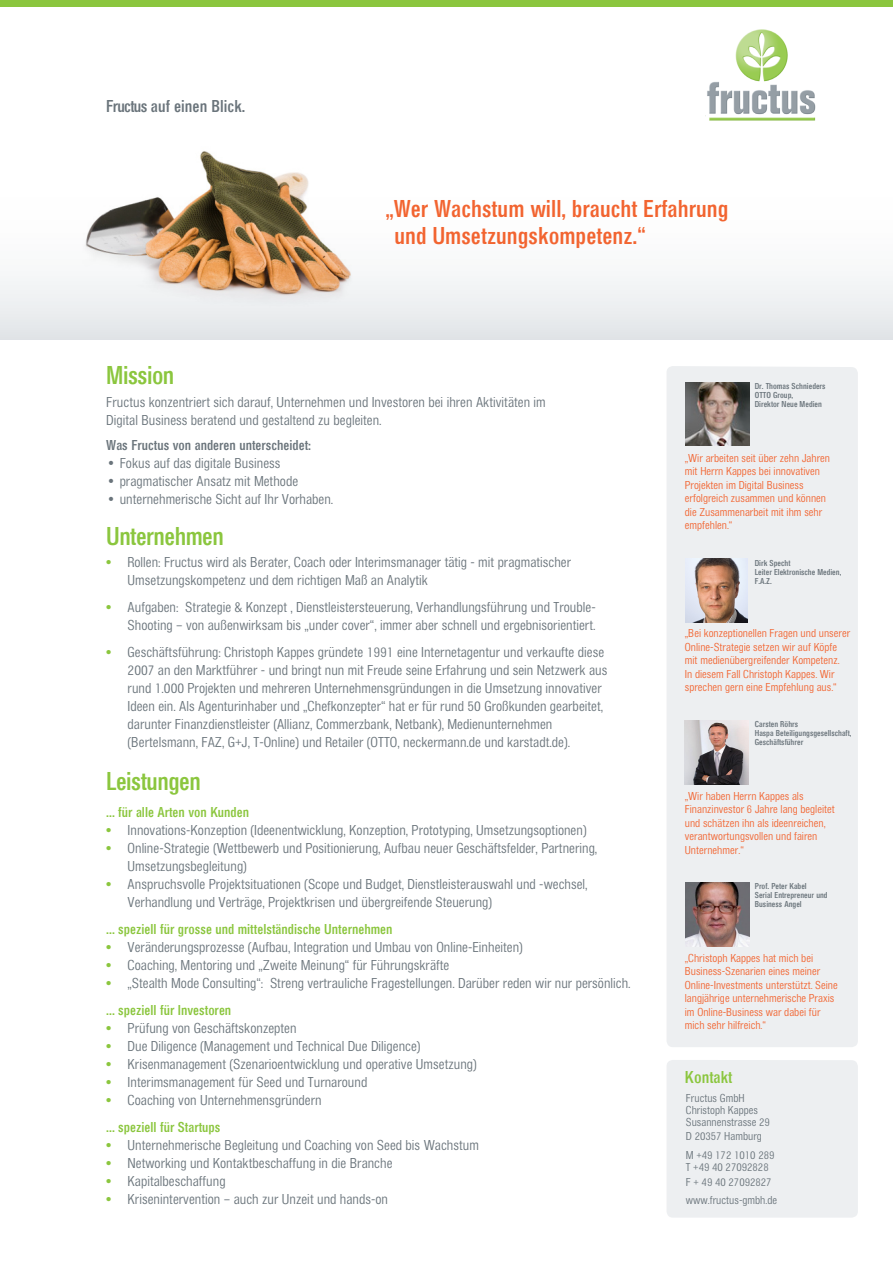
<style>
.page{position:relative;width:893px;height:1263px;background:#fff}
.page>*{position:absolute;margin:0;border:0;box-sizing:border-box;transform-origin:0 0}
.t1{font:27px "Folio BEFOP Medium Con";letter-spacing:-.02em;color:#8bc63e}
.t2{font:25.5px "Folio BEFOP Medium Con";color:#f26430}
.t3{font:18px "Folio BEFOP Medium Con";color:#6a747b}
.t4{font:18px "Folio BEFOP Medium Con";color:#8bc63e}
.Aufzählung_Tabelle{font:15px/18px "Folio BEFOP Light Con";color:#6a747b}
.Aufzählung_Tabelle-2{font:15px "Folio BEFOP Medium Con";color:#8bc63e}
.t5{font:15px "Folio BEFOP Medium Con";color:#6a747b}
.t6{font:12px/13.5px "Folio BEFOP Light Con";color:#f26430}
.t7{font:12px "Folio BEFOP Light Con";color:#6a747b}
.t8{font:9px/9px "Folio BEFOP Medium Con";color:#6a747b}
.s1{font-family:"Times";color:#8bc63e}
</style>
<div class="page">
<div style="left:667px;top:366px;width:191px;height:681px;background:#edeff1"></div>
<div style="left:0;top:144px;width:893px;height:195px;background:linear-gradient(to bottom,#fff,#e9ecee)"></div>
<div style="left:666px;top:1060px;width:192px;height:157px;background:#edeff1;border-radius:6px"></div>
<img style="left:78px;top:144px;width:284px;height:170px">
<img style="left:685px;top:382px;width:64px;height:64px">
<img style="left:685px;top:721px;width:63px;height:63px">
<img style="left:685px;top:559px;width:62px;height:64px">
<img style="left:685px;top:882px;width:64px;height:64px">
<div style="left:0;top:0;width:893px;height:7px;background:#8bc63e"></div>
<img style="left:705px;top:29px;width:111px;height:92px">
<p class="t3" style="left:106px;top:97px;width:140px">Fructus auf einen Blick.</p>
<p class="t2" style="left:385px;top:195px;width:345px">„Wer Wachstum will, braucht Erfahrung</p>
<p class="t2" style="left:394px;top:222px;width:253px">und Umsetzungskompetenz.“</p>
<p class="t1" style="left:106px;top:361px;width:70px">Mission</p>
<p class="Aufzählung_Tabelle" style="left:106px;top:393px;width:441px">Fructus konzentriert sich darauf, Unternehmen und Investoren bei ihren Aktivitäten im</p>
<p class="Aufzählung_Tabelle" style="left:106px;top:411px;width:277px">Digital Business beratend und gestaltend zu begleiten.</p>
<p class="t8" style="left:755px;top:381px;width:72px">Dr. Thomas Schnieders</p>
<p class="t8" style="left:755px;top:390px;width:40px">OTTO Group,</p>
<p class="t8" style="left:755px;top:399px;width:69px">Direktor Neue Medien</p>
<p class="t5" style="left:106px;top:437px;width:206px">Was Fructus von anderen unterscheidet:</p>
<p class="Aufzählung_Tabelle" style="left:106px;top:454px;width:176px">• Fokus auf das digitale Business</p>
<p class="Aufzählung_Tabelle" style="left:106px;top:472px;width:193px">• pragmatischer Ansatz mit Methode</p>
<p class="Aufzählung_Tabelle" style="left:106px;top:490px;width:229px">• unternehmerische Sicht auf Ihr Vorhaben.</p>
<p class="t1" style="left:106px;top:522px;width:119px">Unternehmen</p>
<p class="Aufzählung_Tabelle" style="left:128px;top:554px;width:445px;text-indent:-21px"><span class="s1">•</span> Rollen: Fructus wird als Berater, Coach oder Interimsmanager tätig - mit pragmatischer<br>Umsetzungskompetenz und dem richtigen Maß an Analytik</p>
<p class="Aufzählung_Tabelle" style="left:106px;top:599px;width:491px"><span class="s1">•</span> Aufgaben: Strategie &amp; Konzept , Dienstleistersteuerung, Verhandlungsführung und Trouble-</p>
<p class="Aufzählung_Tabelle" style="left:128px;top:617px;width:469px">Shooting – von außenwirksam bis „under cover“, immer aber schnell und ergebnisorientiert.</p>
<p class="Aufzählung_Tabelle" style="left:106px;top:644px;width:499px"><span class="s1">•</span> Geschäftsführung: Christoph Kappes gründete 1991 eine Internetagentur und verkaufte diese</p>
<p class="Aufzählung_Tabelle" style="left:128px;top:662px;width:481px">2007 an den Marktführer - und bringt nun mit Freude seine Erfahrung und sein Netzwerk aus</p>
<p class="Aufzählung_Tabelle" style="left:128px;top:680px;width:476px">rund 1.000 Projekten und mehreren Unternehmensgründungen in die Umsetzung innovativer</p>
<p class="Aufzählung_Tabelle" style="left:128px;top:698px;width:477px">Ideen ein. Als Agenturinhaber und „Chefkonzepter“ hat er für rund 50 Großkunden gearbeitet,</p>
<p class="Aufzählung_Tabelle" style="left:128px;top:716px;width:426px">darunter Finanzdienstleister (Allianz, Commerzbank, Netbank), Medienunternehmen</p>
<p class="Aufzählung_Tabelle" style="left:128px;top:734px;width:444px">(Bertelsmann, FAZ, G+J, T-Online) und Retailer (OTTO, neckermann.de und karstadt.de).</p>
<p class="t1" style="left:106px;top:767px;width:96px">Leistungen</p>
<p class="Aufzählung_Tabelle-2" style="left:106px;top:804px;width:144px">... für alle Arten von Kunden</p>
<p class="Aufzählung_Tabelle" style="left:106px;top:821px;width:482px"><span class="s1">•</span> Innovations-Konzeption (Ideenentwicklung, Konzeption, Prototyping, Umsetzungsoptionen)</p>
<p class="Aufzählung_Tabelle" style="left:106px;top:839px;width:492px"><span class="s1">•</span> Online-Strategie (Wettbewerb und Positionierung, Aufbau neuer Geschäftsfelder, Partnering,</p>
<p class="Aufzählung_Tabelle" style="left:128px;top:857px;width:121px">Umsetzungsbegleitung)</p>
<p class="Aufzählung_Tabelle" style="left:106px;top:875px;width:483px"><span class="s1">•</span> Anspruchsvolle Projektsituationen (Scope und Budget, Dienstleisterauswahl und -wechsel,</p>
<p class="Aufzählung_Tabelle" style="left:128px;top:893px;width:366px">Verhandlung und Verträge, Projektkrisen und übergreifende Steuerung)</p>
<p class="Aufzählung_Tabelle-2" style="left:106px;top:921px;width:288px">... speziell für grosse und mittelständische Unternehmen</p>
<p class="Aufzählung_Tabelle" style="left:106px;top:938px;width:418px"><span class="s1">•</span> Veränderungsprozesse (Aufbau, Integration und Umbau von Online-Einheiten)</p>
<p class="Aufzählung_Tabelle" style="left:106px;top:956px;width:345px"><span class="s1">•</span> Coaching, Mentoring und „Zweite Meinung“ für Führungskräfte</p>
<p class="Aufzählung_Tabelle" style="left:106px;top:974px;width:526px"><span class="s1">•</span> „Stealth Mode Consulting“: Streng vertrauliche Fragestellungen. Darüber reden wir nur persönlich.</p>
<p class="Aufzählung_Tabelle-2" style="left:106px;top:1002px;width:127px">... speziell für Investoren</p>
<p class="Aufzählung_Tabelle" style="left:106px;top:1019px;width:192px"><span class="s1">•</span> Prüfung von Geschäftskonzepten</p>
<p class="Aufzählung_Tabelle" style="left:106px;top:1037px;width:316px"><span class="s1">•</span> Due Diligence (Management und Technical Due Diligence)</p>
<p class="Aufzählung_Tabelle" style="left:106px;top:1055px;width:372px"><span class="s1">•</span> Krisenmanagement (Szenarioentwicklung und operative Umsetzung)</p>
<p class="Aufzählung_Tabelle" style="left:106px;top:1073px;width:263px"><span class="s1">•</span> Interimsmanagement für Seed und Turnaround</p>
<p class="Aufzählung_Tabelle" style="left:106px;top:1091px;width:217px"><span class="s1">•</span> Coaching von Unternehmensgründern</p>
<p class="Aufzählung_Tabelle-2" style="left:106px;top:1119px;width:116px">... speziell für Startups</p>
<p class="Aufzählung_Tabelle" style="left:106px;top:1136px;width:374px"><span class="s1">•</span> Unternehmerische Begleitung und Coaching von Seed bis Wachstum</p>
<p class="Aufzählung_Tabelle" style="left:106px;top:1154px;width:288px"><span class="s1">•</span> Networking und Kontaktbeschaffung in die Branche</p>
<p class="Aufzählung_Tabelle" style="left:106px;top:1172px;width:121px"><span class="s1">•</span> Kapitalbeschaffung</p>
<p class="Aufzählung_Tabelle" style="left:106px;top:1190px;width:283px"><span class="s1">•</span> Krisenintervention – auch zur Unzeit und hands-on</p>
<p class="t6" style="left:685px;top:451px;width:147px">„Wir arbeiten seit über zehn Jahren</p>
<p class="t6" style="left:685px;top:465px;width:143px">mit Herrn Kappes bei innovativen<br>Projekten im Digital Business erfolgreich zusammen und können die Zusammenarbeit mit ihm sehr empfehlen.“</p>
<p class="t8" style="left:755px;top:558px;width:37px">Dirk Specht</p>
<p class="t8" style="left:755px;top:567px;width:88px">Leiter Elektronische Medien,</p>
<p class="t8" style="left:755px;top:576px;width:19px">F.A.Z.</p>
<p class="t6" style="left:685px;top:627px;width:167px">„Bei konzeptionellen Fragen und unserer Online-Strategie setzen wir auf Köpfe mit medienübergreifender Kompetenz.<br>In diesem Fall Christoph Kappes. Wir sprechen gern eine Empfehlung aus.“</p>
<p class="t8" style="left:755px;top:719px;width:45px">Carsten Röhrs</p>
<p class="t8" style="left:755px;top:728px;width:98px">Haspa Beteiligungsgesellschaft,<br>Geschäftsführer</p>
<p class="t6" style="left:685px;top:789px;width:152px">„Wir haben Herrn Kappes als<br>Finanzinvestor 6 Jahre lang begleitet und schätzen ihn als ideenreichen, verantwortungsvollen und fairen<br>Unternehmer.“</p>
<p class="t8" style="left:755px;top:881px;width:53px">Prof. Peter Kabel</p>
<p class="t8" style="left:755px;top:890px;width:74px">Serial Entrepreneur und</p>
<p class="t8" style="left:755px;top:899px;width:48px">Business Angel</p>
<p class="t6" style="left:685px;top:951px;width:154px">„Christoph Kappes hat mich bei Business-Szenarien eines meiner Online-Investments unterstützt. Seine langjährige unternehmerische Praxis</p>
<p class="t6" style="left:685px;top:1005px;width:137px">im Online-Business war dabei für</p>
<p class="t6" style="left:685px;top:1018px;width:83px">mich sehr hilfreich.“</p>
<p class="t4" style="left:685px;top:1067px;width:49px">Kontakt</p>
<p class="t7" style="left:686px;top:1092px;width:60px">Fructus GmbH</p>
<p class="t7" style="left:686px;top:1104px;width:74px">Christoph Kappes</p>
<p class="t7" style="left:686px;top:1116px;width:85px">Susannenstrasse 29</p>
<p class="t7" style="left:686px;top:1130px;width:78px">D 20357 Hamburg</p>
<p class="t7" style="left:686px;top:1149px;width:90px">M +49 172 1010 289</p>
<p class="t7" style="left:686px;top:1161px;width:84px">T +49 40 27092828</p>
<p class="t7" style="left:686px;top:1175px;width:87px">F + 49 40 27092827</p>
<p class="t7" style="left:686px;top:1193px;width:93px">www.fructus-gmbh.de</p>
</div>
